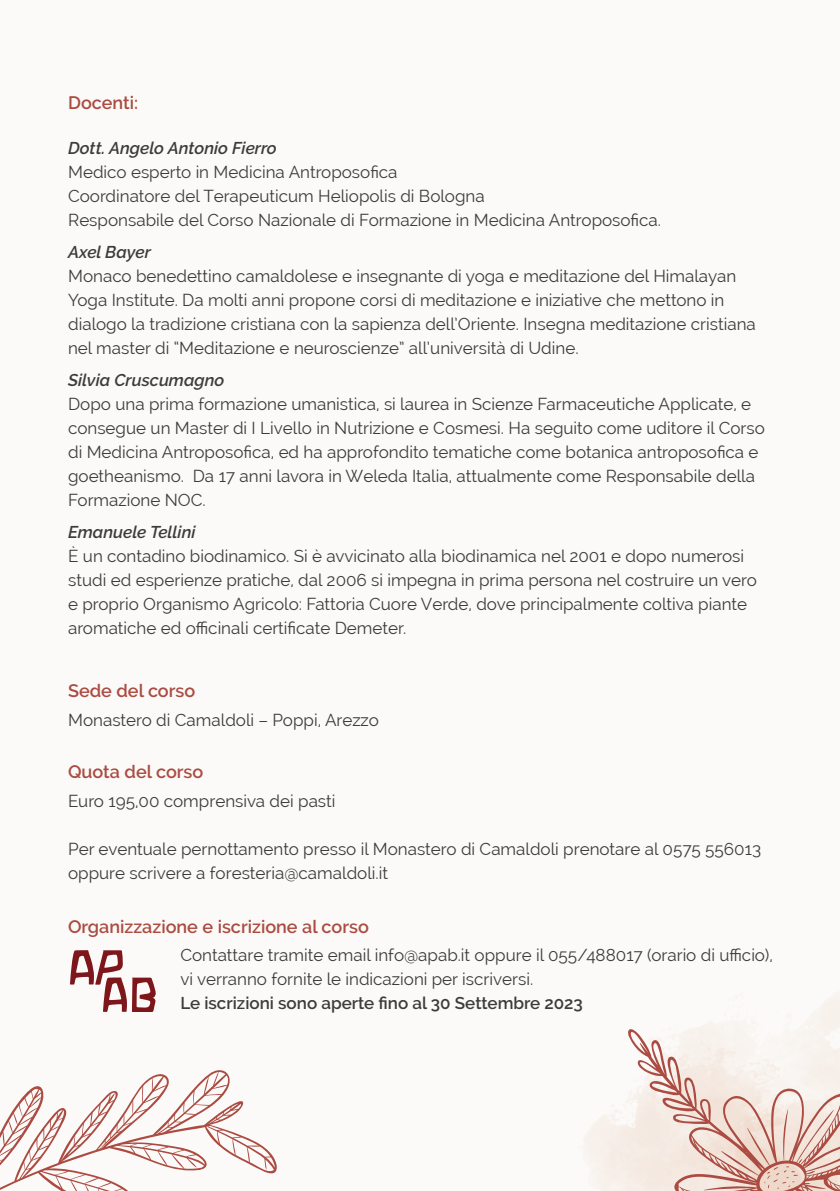
<style>
.page{position:relative;width:840px;height:1191px;background:#fff}
.page>*{position:absolute;margin:0;border:0;box-sizing:border-box;transform-origin:0 0}
.t1{font:600 18px "Raleway";color:#ab4b41}
.t2{font:17px/24px "Raleway";color:#3c3c3b}
.t3{font:italic 600 17px "Raleway";color:#3c3c3b}
.t4{font:600 17px "Raleway";color:#3c3c3b}
</style>
<div class="page">
<div style="left:0;top:0;width:839px;height:1191px;background:#fbfaf8"></div>
<svg style="left:70px;top:950px;width:86px;height:62px"></svg>
<svg style="left:619px;top:1026px;width:220px;height:165px"></svg>
<svg style="left:0;top:1070px;width:277px;height:121px"></svg>
<p class="t1" style="left:68px;top:92px;width:72px">Docenti:</p>
<p class="t3" style="left:68px;top:138px;width:210px">Dott. Angelo Antonio Fierro</p>
<p class="t2" style="left:68px;top:160px;width:594px">Medico esperto in Medicina Antroposofica<br>Coordinatore del Terapeuticum Heliopolis di Bologna<br>Responsabile del Corso Nazionale di Formazione in Medicina Antroposofica.</p>
<p class="t3" style="left:68px;top:242px;width:84px">Axel Bayer</p>
<p class="t2" style="left:68px;top:264px;width:688px">Monaco benedettino camaldolese e insegnante di yoga e meditazione del Himalayan Yoga Institute. Da molti anni propone corsi di meditazione e iniziative che mettono in dialogo la tradizione cristiana con la sapienza dell’Oriente. Insegna meditazione cristiana nel master di “Meditazione e neuroscienze” all’università di Udine.</p>
<p class="t3" style="left:68px;top:370px;width:158px">Silvia Cruscumagno</p>
<p class="t2" style="left:68px;top:392px;width:698px">Dopo una prima formazione umanistica, si laurea in Scienze Farmaceutiche Applicate, e consegue un Master di I Livello in Nutrizione e Cosmesi. Ha seguito come uditore il Corso di Medicina Antroposofica, ed ha approfondito tematiche come botanica antroposofica e goetheanismo. Da 17 anni lavora in Weleda Italia, attualmente come Responsabile della Formazione NOC.</p>
<p class="t3" style="left:68px;top:522px;width:129px">Emanuele Tellini</p>
<p class="t2" style="left:68px;top:544px;width:690px">È un contadino biodinamico. Si è avvicinato alla biodinamica nel 2001 e dopo numerosi studi ed esperienze pratiche, dal 2006 si impegna in prima persona nel costruire un vero e proprio Organismo Agricolo: Fattoria Cuore Verde, dove principalmente coltiva piante aromatiche ed officinali certificate Demeter.</p>
<p class="t1" style="left:68px;top:680px;width:129px">Sede del corso</p>
<p class="t2" style="left:68px;top:708px;width:312px">Monastero di Camaldoli – Poppi, Arezzo</p>
<p class="t1" style="left:68px;top:761px;width:137px">Quota del corso</p>
<p class="t2" style="left:68px;top:789px;width:269px">Euro 195,00 comprensiva dei pasti</p>
<p class="t2" style="left:68px;top:837px;width:694px">Per eventuale pernottamento presso il Monastero di Camaldoli prenotare al 0575 556013 oppure scrivere a foresteria@camaldoli.it</p>
<p class="t1" style="left:68px;top:916px;width:302px">Organizzazione e iscrizione al corso</p>
<p class="t2" style="left:180px;top:943px;width:593px">Contattare tramite email info@apab.it oppure il 055/488017 (orario di ufficio), vi verranno fornite le indicazioni per iscriversi.</p>
<p class="t4" style="left:180px;top:993px;width:404px">Le iscrizioni sono aperte fino al 30 Settembre 2023</p>
</div>
